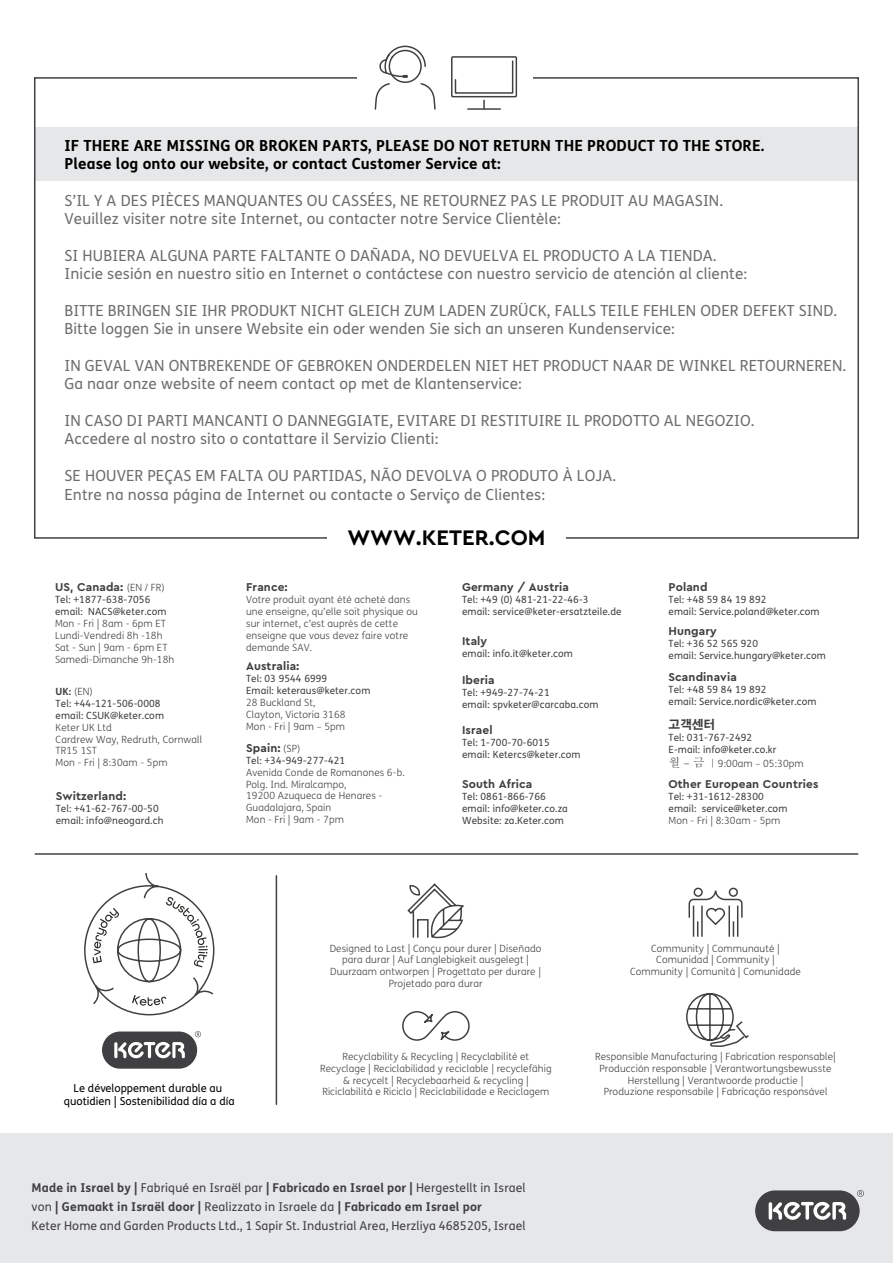
<style>
.page{position:relative;width:893px;height:1263px;background:#fff}
.page>*{position:absolute;margin:0;border:0;box-sizing:border-box;transform-origin:0 0}
.t1{font:700 22.05px "Cera PRO";color:#000}
.t2{font:15.3px/18.3px "FS Me Pro";letter-spacing:.01em;color:#6d6e70}
.t3{font:700 15.3px/18.3px "FS Me Pro";letter-spacing:.01em;color:#000}
.t4{font:12.15px/19.2px "FS Me Pro";letter-spacing:.01em;color:#404042}
.t5{font:700 12px "Adobe Gothic Std";color:#404042}
.t6{font:700 11.85px "Cera PRO";letter-spacing:.01em;color:#404042}
.t7{font:11.1px/13.2px "FS Me Pro";color:#010101;text-align:center}
.t8{font:300 9.9px/12px "FS Me Pro";letter-spacing:.01em;color:#404042}
.t9{font:9.9px/12px "FS Me Pro";letter-spacing:.01em;color:#404042}
.s1{font-family:"FS Me Pro";font-weight:300;font-size:9.9px}
.s2{font-weight:700}
.s3{font-weight:300}
.s4{font-family:"Adobe Myungjo Std";font-weight:500;font-size:12px}
.s5{font-family:"DIN";font-size:12px}
.s6{font-family:"Adobe Myungjo Std";font-weight:500}
</style>
<div class="page">
<div style="left:0;top:1133px;width:893px;height:130px;background:#e6e7e8"></div>
<hr style="left:35px;top:853px;width:823px;height:2px;background:#404042">
<div style="left:35px;top:127px;width:823px;height:54px;background:#e6e7e8"></div>
<svg style="left:454px;top:60px;width:60px;height:34px"></svg>
<div style="left:451px;top:56px;width:66px;height:41px;border:1px solid #404042"></div>
<svg style="left:483px;top:100px;width:2px;height:8px"></svg>
<hr style="left:468px;top:108px;width:32px;height:2px;background:#404042">
<svg style="left:374px;top:45px;width:62px;height:65px"></svg>
<hr style="left:276px;top:876px;width:1px;height:228px;background:#404042">
<svg style="left:688px;top:887px;width:55px;height:50px"></svg>
<svg style="left:686px;top:993px;width:63px;height:54px"></svg>
<svg style="left:402px;top:1011px;width:68px;height:30px"></svg>
<svg style="left:407px;top:883px;width:57px;height:56px"></svg>
<svg style="left:84px;top:873px;width:131px;height:143px"></svg>
<div style="left:102px;top:1031px;width:95px;height:38px;background:#404042;border-radius:18px"></div>
<hr style="left:114px;top:1042px;width:3px;height:16px;background:#fff;border-radius:2px">
<svg style="left:118px;top:1042px;width:67px;height:16px"></svg>
<svg style="left:195px;top:1031px;width:6px;height:6px"></svg>
<div style="left:755px;top:1190px;width:105px;height:41px;background:#404042;border-radius:20px"></div>
<hr style="left:769px;top:1202px;width:3px;height:18px;background:#fff;border-radius:2px">
<svg style="left:773px;top:1202px;width:73px;height:18px"></svg>
<svg style="left:857px;top:1190px;width:7px;height:7px"></svg>
<h2 class="t3" style="left:64px;top:135px;width:702px">IF THERE ARE MISSING OR BROKEN PARTS, PLEASE DO NOT RETURN THE PRODUCT TO THE STORE.<br>Please log onto our website, or contact Customer Service at:</h2>
<h2 class="t2" style="left:64px;top:191px;width:660px">S’IL Y A DES PIÈCES MANQUANTES OU CASSÉES, NE RETOURNEZ PAS LE PRODUIT AU MAGASIN.<br>Veuillez visiter notre site Internet, ou contacter notre Service Clientèle:</h2>
<h2 class="t2" style="left:64px;top:246px;width:684px">SI HUBIERA ALGUNA PARTE FALTANTE O DAÑADA, NO DEVUELVA EL PRODUCTO A LA TIENDA.<br>Inicie sesión en nuestro sitio en Internet o contáctese con nuestro servicio de atención al cliente:</h2>
<h2 class="t2" style="left:64px;top:301px;width:774px">BITTE BRINGEN SIE IHR PRODUKT NICHT GLEICH ZUM LADEN ZURÜCK, FALLS TEILE FEHLEN ODER DEFEKT SIND.<br>Bitte loggen Sie in unsere Website ein oder wenden Sie sich an unseren Kundenservice:</h2>
<h2 class="t2" style="left:64px;top:356px;width:783px">IN GEVAL VAN ONTBREKENDE OF GEBROKEN ONDERDELEN NIET HET PRODUCT NAAR DE WINKEL RETOURNEREN.<br>Ga naar onze website of neem contact op met de Klantenservice:</h2>
<h2 class="t2" style="left:64px;top:411px;width:692px">IN CASO DI PARTI MANCANTI O DANNEGGIATE, EVITARE DI RESTITUIRE IL PRODOTTO AL NEGOZIO.<br>Accedere al nostro sito o contattare il Servizio Clienti:</h2>
<h2 class="t2" style="left:64px;top:466px;width:553px">SE HOUVER PEÇAS EM FALTA OU PARTIDAS, NÃO DEVOLVA O PRODUTO À LOJA.<br>Entre na nossa página de Internet ou contacte o Serviço de Clientes:</h2>
<p class="t6" style="left:55px;top:579px;width:111px">US, Canada: <span class="s1">(EN / FR)</span></p>
<p class="t9" style="left:55px;top:593px;width:113px">Tel: +1877-638-7056 email: NACS@keter.com</p>
<p class="t8" style="left:55px;top:617px;width:121px">Mon - Fri | 8am - 6pm ET<br>Lundi-Vendredi 8h -18h<br>Sat - Sun | 9am - 6pm ET<br>Samedi-Dimanche 9h-18h</p>
<p class="t9" style="left:56px;top:685px;width:110px"><span class="s2">UK:</span> <span class="s3">(EN)<br></span>Tel: +44-121-506-0008 email: CSUK@keter.com</p>
<p class="t8" style="left:56px;top:721px;width:148px">Keter UK Ltd<br>Cardrew Way, Redruth, Cornwall<br>TR15 1ST<br>Mon - Fri | 8:30am - 5pm</p>
<p class="t6" style="left:56px;top:788px;width:72px">Switzerland:</p>
<p class="t9" style="left:56px;top:802px;width:109px">Tel: +41-62-767-00-50 email: info@neogard.ch</p>
<h1 class="t1" style="left:347px;top:523px;width:200px">WWW.KETER.COM</h1>
<p class="t6" style="left:246px;top:579px;width:43px">France:</p>
<p class="t8" style="left:246px;top:593px;width:173px">Votre produit ayant été acheté dans une enseigne, qu’elle soit physique ou sur internet, c’est auprès de cette enseigne que vous devez faire votre demande SAV.</p>
<p class="t6" style="left:246px;top:658px;width:55px">Australia:</p>
<p class="t9" style="left:246px;top:673px;width:126px">Tel: 03 9544 6999<br>Email: keteraus@keter.com</p>
<p class="t8" style="left:246px;top:696px;width:101px">28 Buckland St,<br>Clayton, Victoria 3168<br>Mon - Fri | 9am – 5pm</p>
<p class="t6" style="left:246px;top:740px;width:56px">Spain: <span class="s1">(SP)</span></p>
<p class="t9" style="left:246px;top:754px;width:101px">Tel: +34-949-277-421</p>
<p class="t8" style="left:246px;top:766px;width:160px">Avenida Conde de Romanones 6-b.<br>Polg. Ind. Miralcampo,<br>19200 Azuqueca de Henares -<br>Guadalajara, Spain<br>Mon - Fri | 9am - 7pm</p>
<p class="t6" style="left:462px;top:579px;width:109px">Germany / Austria</p>
<p class="t9" style="left:462px;top:593px;width:161px">Tel: +49 (0) 481-21-22-46-3<br>email: service@keter-ersatzteile.de</p>
<p class="t6" style="left:462px;top:633px;width:27px">Italy</p>
<p class="t9" style="left:462px;top:647px;width:112px">email: info.it@keter.com</p>
<p class="t6" style="left:462px;top:672px;width:34px">Iberia</p>
<p class="t9" style="left:462px;top:686px;width:138px">Tel: +949-27-74-21<br>email: spvketer@carcaba.com</p>
<p class="t6" style="left:462px;top:722px;width:32px">Israel</p>
<p class="t9" style="left:462px;top:736px;width:120px">Tel: 1-700-70-6015<br>email: Ketercs@keter.com</p>
<p class="t6" style="left:462px;top:776px;width:72px">South Africa</p>
<p class="t9" style="left:462px;top:790px;width:107px">Tel: 0861-866-766 email: info@keter.co.za<br>Website: za.Keter.com</p>
<p class="t6" style="left:668px;top:579px;width:41px">Poland</p>
<p class="t9" style="left:668px;top:593px;width:153px">Tel: +48 59 84 19 892<br>email: Service.poland@keter.com</p>
<p class="t6" style="left:668px;top:623px;width:50px">Hungary</p>
<p class="t9" style="left:668px;top:637px;width:159px">Tel: +36 52 565 920<br>email: Service.hungary@keter.com</p>
<p class="t6" style="left:668px;top:669px;width:70px">Scandinavia</p>
<p class="t9" style="left:668px;top:683px;width:150px">Tel: +48 59 84 19 892<br>email: Service.nordic@keter.com</p>
<p class="t5" style="left:668px;top:717px;width:48px">고객센터</p>
<p class="t9" style="left:668px;top:731px;width:110px">Tel: 031-767-2492<br>E-mail: info@keter.co.kr</p>
<p class="t8" style="left:668px;top:757px;width:137px"><span class="s4">월</span> <span class="s5">–</span> <span class="s4">금</span> <span class="s6">｜</span>9:00am – 05:30pm</p>
<p class="t6" style="left:668px;top:776px;width:151px">Other European Countries</p>
<p class="t9" style="left:668px;top:790px;width:120px">Tel: +31-1612-28300 email: service@keter.com</p>
<p class="t8" style="left:668px;top:814px;width:113px">Mon - Fri | 8:30am - 5pm</p>
<p class="t7" style="left:64px;top:1081px;width:172px">Le développement durable au quotidien | Sostenibilidad día a día</p>
<p class="t8" style="left:330px;top:942px;width:213px;text-align:center">Designed to Last | Conçu pour durer | Diseñado para durar | Auf Langlebigkeit ausgelegt | Duurzaam ontworpen | Progettato per durare | Projetado para durar</p>
<p class="t8" style="left:630px;top:942px;width:172px;text-align:center">Community | Communauté |<br>Comunidad | Community |<br>Community | Comunità | Comunidade</p>
<p class="t8" style="left:320px;top:1050px;width:233px;text-align:center">Recyclability &amp; Recycling | Recyclabilité et Recyclage | Reciclabilidad y reciclable | recyclefähig &amp; recycelt | Recyclebaarheid &amp; recycling | Riciclabilità e Riciclo | Reciclabilidade e Reciclagem</p>
<p class="t8" style="left:595px;top:1050px;width:242px;text-align:center">Responsible Manufacturing | Fabrication responsable| Producción responsable | Verantwortungsbewusste Herstellung | Verantwoorde productie |<br>Produzione responsabile | Fabricação responsável</p>
<p class="t4" style="left:32px;top:1177px;width:496px"><span class="s2">Made in Israel by |</span> Fabriqué en Israël par <span class="s2">| Fabricado en Israel por |</span> Hergestellt in Israel von <span class="s2">| Gemaakt in Israël door |</span> Realizzato in Israele da <span class="s2">| Fabricado em Israel por<br></span>Keter Home and Garden Products Ltd., 1 Sapir St. Industrial Area, Herzliya 4685205, Israel</p>
</div>
